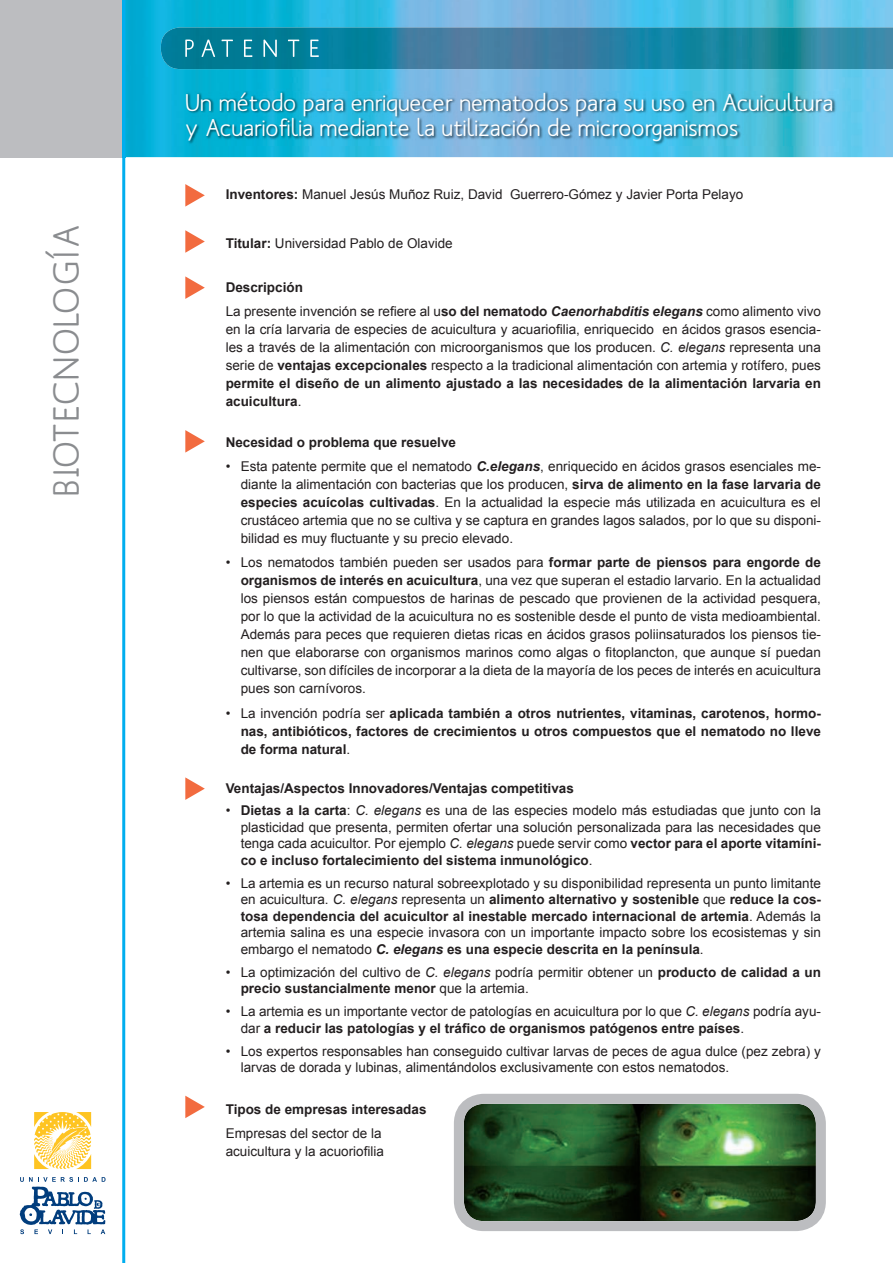
<style>
.page{position:relative;width:893px;height:1263px;background:#fff}
.page>*{position:absolute;margin:0;border:0;box-sizing:border-box;transform-origin:0 0}
.t1{font:500 36px "Mank Sans";letter-spacing:.04em;color:#8a8c8f}
.t2{font:500 24px/25.5px "Mank Sans";color:#fff}
.t3{font:13.5px/18px "Arial";color:#231f20}
.t4{font:700 13.5px/18px "Arial";color:#231f20;text-align:justify}
.s1{font-weight:700}
.s2{font-weight:700;font-style:italic}
.s3{font-style:italic}
.s4{font-weight:400}
</style>
<div class="page">
<div style="left:0;top:0;width:126px;height:157px;background:#bcbdc0"></div>
<img style="left:125px;top:0;width:768px;height:157px">
<hr style="left:122px;top:0;width:3px;height:1263px;background:#00aeef">
<img style="left:161px;top:27px;width:732px;height:42px">
<svg style="left:185px;top:40px;width:134px;height:17px;background:#2a91a6"></svg>
<svg style="left:20px;top:1177px;width:86px;height:57px"></svg>
<svg style="left:34px;top:1112px;width:57px;height:57px"></svg>
<svg style="left:185px;top:276px;width:20px;height:23px"></svg>
<svg style="left:185px;top:430px;width:20px;height:23px"></svg>
<svg style="left:185px;top:230px;width:20px;height:23px"></svg>
<svg style="left:185px;top:184px;width:20px;height:23px"></svg>
<svg style="left:185px;top:777px;width:20px;height:23px"></svg>
<svg style="left:185px;top:1096px;width:20px;height:22px"></svg>
<img style="left:186px;top:91px;width:650px;height:54px">
<img style="left:465px;top:1105px;width:350px;height:115px">
<div style="left:454px;top:1094px;width:372px;height:137px;border:10px solid #bcbdc0;border-radius:25px"></div>
<h1 class="t1" style="left:44px;top:496px;width:273px;rotate:-90deg">BIOTECNOLOGÍA</h1>
<h2 class="t2" style="left:185px;top:89px;width:649px">Un método para enriquecer nematodos para su uso en Acuicultura y Acuariofilia mediante la utilización de microorganismos</h2>
<p class="t3" style="left:226px;top:185px;width:519px"><span class="s1">Inventores:</span> Manuel Jesús Muñoz Ruiz, David Guerrero-Gómez y Javier Porta Pelayo</p>
<p class="t3" style="left:226px;top:234px;width:229px"><span class="s1">Titular:</span> Universidad Pablo de Olavide</p>
<p class="t3" style="left:226px;top:275px;width:597px;line-height:24.5px"><span class="s1">Descripción<br></span>La presente invención se refiere al u<span class="s1">so del nematodo</span> <span class="s2">Caenorhabditis elegans</span> como alimento vivo</p>
<p class="t3" style="left:226px;top:321px;width:597px;text-align:justify">en la cría larvaria de especies de acuicultura y acuariofilia, enriquecido en ácidos grasos esencia&shy;les a través de la alimentación con microorganismos que los producen. <span class="s3">C. elegans</span> representa una serie de <span class="s1">ventajas excepcionales</span> respecto a la tradicional alimentación con artemia y rotífero, pues <span class="s1">permite el diseño de un alimento ajustado a las necesidades de la alimentación larvaria en acuicultura</span>.</p>
<p class="t4" style="left:226px;top:433px;width:232px">Necesidad o problema que resuelve</p>
<p class="t3" style="left:241px;top:457px;width:582px;text-align:justify;text-indent:-15px">• Esta patente permite que el nematodo <span class="s2">C.elegans</span>, enriquecido en ácidos grasos esenciales me&shy;diante la alimentación con bacterias que los producen, <span class="s1">sirva de alimento en la fase larvaria de especies acuícolas cultivadas</span>. En la actualidad la especie más utilizada en acuicultura es el crustáceo artemia que no se cultiva y se captura en grandes lagos salados, por lo que su disponi&shy;bilidad es muy fluctuante y su precio elevado.</p>
<p class="t3" style="left:241px;top:554px;width:582px;text-align:justify;text-indent:-15px">• Los nematodos también pueden ser usados para <span class="s1">formar parte de piensos para engorde de organismos de interés en acuicultura</span>, una vez que superan el estadio larvario. En la actualidad los piensos están compuestos de harinas de pescado que provienen de la actividad pesquera, por lo que la actividad de la acuicultura no es sostenible desde el punto de vista medioambiental.<br>Además para peces que requieren dietas ricas en ácidos grasos poliinsaturados los piensos tie&shy;nen que elaborarse con organismos marinos como algas o fitoplancton, que aunque sí puedan cultivarse, son difíciles de incorporar a la dieta de la mayoría de los peces de interés en acuicultura pues son carnívoros.</p>
<p class="t4" style="left:241px;top:704px;width:582px;text-indent:-15px"><span class="s4">• La invención podría ser</span> aplicada también a otros nutrientes, vitaminas, carotenos, hormo&shy;nas, antibióticos, factores de crecimientos u otros compuestos que el nematodo no lleve de forma natural<span class="s4">.</span></p>
<p class="t4" style="left:226px;top:779px;width:350px">Ventajas/Aspectos Innovadores/Ventajas competitivas</p>
<p class="t3" style="left:241px;top:803px;width:582px;line-height:16.5px;text-align:justify;text-indent:-15px">• <span class="s1">Dietas a la carta</span>: <span class="s3">C. elegans</span> es una de las especies modelo más estudiadas que junto con la plasticidad que presenta, permiten ofertar una solución personalizada para las necesidades que tenga cada acuicultor. Por ejemplo <span class="s3">C. elegans</span> puede servir como <span class="s1">vector para el aporte vitamíni&shy;co e incluso fortalecimiento del sistema inmunológico</span>.</p>
<p class="t3" style="left:241px;top:875px;width:582px;line-height:16.5px;text-align:justify;text-indent:-15px">• La artemia es un recurso natural sobreexplotado y su disponibilidad representa un punto limitante en acuicultura. <span class="s3">C. elegans</span> representa un <span class="s1">alimento alternativo y sostenible</span> que <span class="s1">reduce la cos&shy;tosa dependencia del acuicultor al inestable mercado internacional de artemia</span>. Además la artemia salina es una especie invasora con un importante impacto sobre los ecosistemas y sin embargo el nematodo <span class="s2">C. elegans</span> <span class="s1">es una especie descrita en la península</span>.</p>
<p class="t3" style="left:241px;top:964px;width:582px;line-height:16.5px;text-indent:-15px">• La optimización del cultivo de <span class="s3">C. elegans</span> podría permitir obtener un <span class="s1">producto de calidad a un precio sustancialmente menor</span> que la artemia.</p>
<p class="t3" style="left:241px;top:1003px;width:582px;line-height:16.5px;text-indent:-15px">• La artemia es un importante vector de patologías en acuicultura por lo que <span class="s3">C. elegans</span> podría ayu&shy;dar <span class="s1">a reducir las patologías y el tráfico de organismos patógenos entre países</span>.</p>
<p class="t3" style="left:241px;top:1043px;width:582px;line-height:16.5px;text-indent:-15px">• Los expertos responsables han conseguido cultivar larvas de peces de agua dulce (pez zebra) y larvas de dorada y lubinas, alimentándolos exclusivamente con estos nematodos.</p>
<p class="t4" style="left:226px;top:1100px;width:202px">Tipos de empresas interesadas</p>
<p class="t3" style="left:226px;top:1125px;width:160px">Empresas del sector de la acuicultura y la acuoriofilia</p>
</div>
